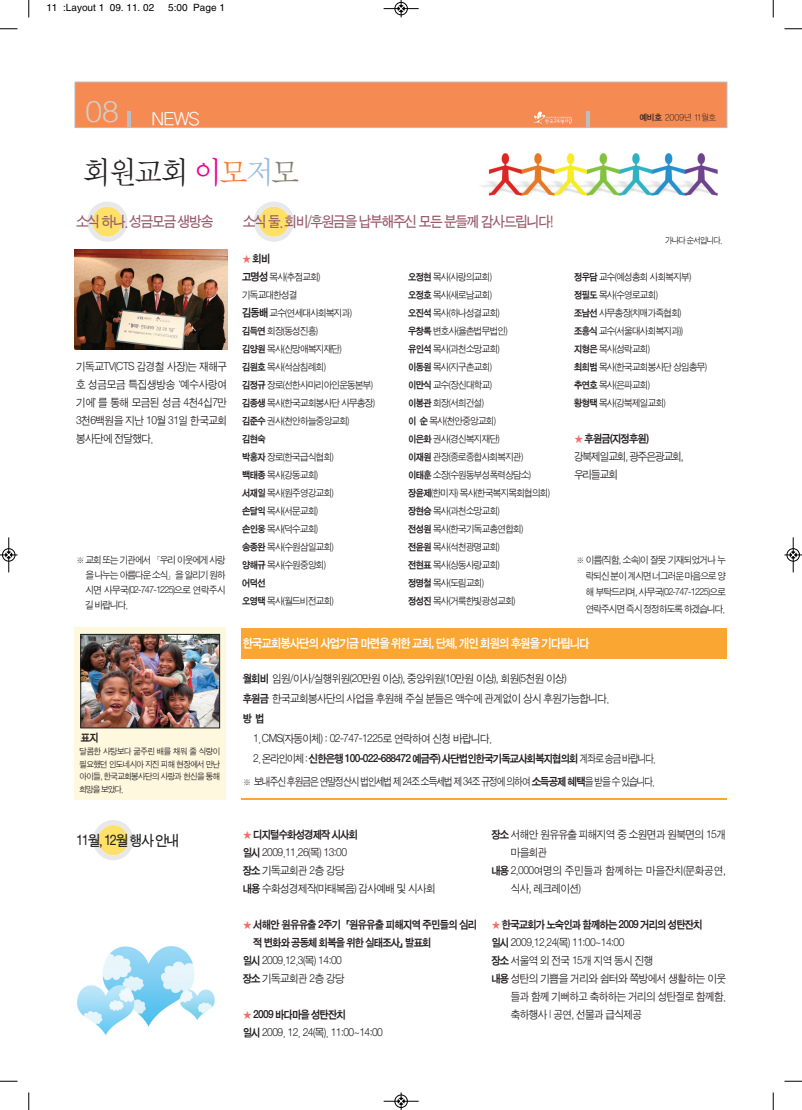
<style>
.page{position:relative;width:802px;height:1110px;background:#fff}
.page>*{position:absolute;margin:0;border:0;box-sizing:border-box;transform-origin:0 0}
.t1{font:32.5px "Sand Sm";letter-spacing:-.05em;color:#231f20;scale:.94 1}
.t2{font:300 30px "Helvetica Neue";color:#d1cec7}
.t3{font:17.5px "Yoon Gothic L";color:#fff}
.t4{font:15px "Sand Tg";letter-spacing:-.09em;color:#985c6b;scale:.94 1}
.t5{font:15px "Sand Tg";letter-spacing:-.09em;color:#231f20;scale:.94 1}
.t6{font:12.5px "Sand Kg";letter-spacing:-.08em;color:#fff;scale:.92 1}
.t7{font:11.25px/18px "Sand Jg";letter-spacing:-.05em;color:#231f20;scale:.94 1}
.t8{font:11.25px/18px "Sand Kg";letter-spacing:-.08em;color:#231f20;scale:.92 1}
.t9{font:11.25px "Sand Jg";letter-spacing:-.09em;color:#231f20;scale:.85 1}
.t10{font:11.25px "Sand Jg";letter-spacing:-.015em;color:#231f20;scale:.94 1}
.t11{font:11.25px/18px "Sand Jg";letter-spacing:-.09em;color:#231f20;scale:.94 1}
.t12{font:10px/18px "Sand Jg";letter-spacing:-.065em;color:#231f20;scale:.94 1}
.t13{font:10px "Helvetica";color:#000}
.t14{font:10px "Sand Kg";letter-spacing:-.065em;color:#231f20;scale:.92 1}
.t15{font:8.75px/12.5px "Sand Jg";letter-spacing:-.06em;color:#231f20;text-align:justify;scale:.94 1}
.t16{font:8.75px "YGO11";letter-spacing:-.1em;color:#231f20;scale:.95 1}
.t17{font:8.75px "Sand Jg";letter-spacing:-.09em;color:#231f20;scale:.94 1}
.s1{color:#ed028c}
.s2{color:#f4792a}
.s3{color:#97bbe2}
.s4{color:#838070}
.s5{font-family:"YGO13"}
.s6{color:#f26e67}
.s7{font-family:"Sand Kg";font-size:11.25px}
.s8{font-family:"Sand Kg"}
.s9{font-family:"Sand Jg"}
.s10{font-size:10px}
</style>
<div class="page">
<div style="left:75px;top:627px;width:151px;height:172px;background:#fef8df"></div>
<svg style="left:93px;top:820px;width:40px;height:40px"></svg>
<svg style="left:254px;top:202px;width:40px;height:40px"></svg>
<img style="left:481px;top:153px;width:237px;height:43px">
<div style="left:75px;top:82px;width:652px;height:45px;background:#f68a53"></div>
<div style="left:75px;top:82px;width:652px;height:46px;border:1px solid #bcbdc0"></div>
<img style="left:83px;top:636px;width:135px;height:90px">
<div style="left:81px;top:634px;width:139px;height:94px;border:1px solid #231f20"></div>
<hr style="left:127px;top:111px;width:4px;height:16px;background:#bcbdc0">
<hr style="left:586px;top:111px;width:3px;height:16px;background:#bcbdc0">
<svg style="left:87px;top:202px;width:40px;height:40px"></svg>
<div style="left:241px;top:628px;width:486px;height:31px;background:#faa633"></div>
<hr style="left:241px;top:798px;width:486px;height:2px;background:#faa633">
<svg style="left:533px;top:112px;width:39px;height:12px"></svg>
<img style="left:77px;top:946px;width:138px;height:90px">
<img style="left:75px;top:250px;width:153px;height:99px">
<svg style="left:28px;top:0;width:2px;height:18px"></svg>
<svg style="left:0;top:28px;width:18px;height:2px"></svg>
<svg style="left:772px;top:0;width:2px;height:18px"></svg>
<svg style="left:784px;top:28px;width:18px;height:2px"></svg>
<svg style="left:28px;top:1092px;width:2px;height:18px"></svg>
<svg style="left:0;top:1081px;width:18px;height:1px"></svg>
<svg style="left:772px;top:1092px;width:2px;height:18px"></svg>
<svg style="left:784px;top:1081px;width:18px;height:1px"></svg>
<div style="left:394px;top:2px;width:14px;height:13px;border:1px solid #fff;border-radius:50%"></div>
<hr style="left:383px;top:8px;width:35px;height:1px;background:#000">
<div style="left:395px;top:2px;width:12px;height:13px;border:1px solid #000;border-radius:50%"></div>
<svg style="left:398px;top:0;width:6px;height:17px"></svg>
<div style="left:394px;top:1094px;width:14px;height:14px;border:1px solid #fff;border-radius:50%"></div>
<hr style="left:383px;top:1101px;width:35px;height:1px;background:#000">
<div style="left:395px;top:1095px;width:12px;height:13px;border:1px solid #000;border-radius:50%"></div>
<svg style="left:398px;top:1092px;width:6px;height:18px"></svg>
<div style="left:2px;top:548px;width:13px;height:14px;border:1px solid #fff;border-radius:50%"></div>
<hr style="left:9px;top:537px;width:1px;height:35px;background:#000">
<div style="left:2px;top:548px;width:13px;height:13px;border:1px solid #000;border-radius:50%"></div>
<svg style="left:0;top:552px;width:18px;height:6px"></svg>
<div style="left:786px;top:548px;width:13px;height:14px;border:1px solid #fff;border-radius:50%"></div>
<hr style="left:793px;top:537px;width:1px;height:35px;background:#000">
<div style="left:786px;top:548px;width:13px;height:13px;border:1px solid #000;border-radius:50%"></div>
<svg style="left:784px;top:552px;width:18px;height:6px"></svg>
<p class="t13" style="left:46px;top:4px;width:109px">11 :Layout 1 09. 11. 02</p>
<p class="t13" style="left:168px;top:4px;width:58px">5:00 Page 1</p>
<h2 class="t2" style="left:85px;top:93px;width:35px">08</h2>
<h3 class="t3" style="left:151px;top:103px;width:50px">NEWS</h3>
<h1 class="t1" style="left:83px;top:156px;width:232px">회원교회 <span class="s1">이</span><span class="s2">모</span><span class="s3">저</span><span class="s4">모</span></h1>
<h3 class="t4" style="left:76px;top:213px;width:147px">소식 하나. 성금모금 생방송</h3>
<h3 class="t4" style="left:243px;top:213px;width:332px">소식 둘. 회비/후원금을 납부해주신 모든 분들께 감사드립니다!</h3>
<p class="t16" style="left:639px;top:112px;width:83px"><span class="s5">예비호</span> 2009년 11월호</p>
<p class="t17" style="left:665px;top:236px;width:62px">가나다 순서입니다.</p>
<p class="t7" style="left:76px;top:358px;width:162px;text-align:justify">기독교TV(CTS 감경철 사장)는 재해구 호 성금모금 특집생방송‘예수사랑여 기에’를 통해 모금된 성금 4천4십7만 3천6백원을 지난 10월 31일 한국교회 봉사단에 전달했다.</p>
<p class="t12" style="left:85px;top:553px;width:151px;line-height:15px;text-align:justify;text-indent:-9px">※ 교회 또는 기관에서 「우리 이웃에게 사랑 을 나누는 아름다운 소식」을 알리기 원하 시면 사무국(02-747-1225)으로 연락주시 길 바랍니다.</p>
<p class="t8" style="left:81px;top:729px;width:21px">표지</p>
<p class="t15" style="left:80px;top:746px;width:151px">달콤한 사탕보다 굶주린 배를 채워 줄 식량이 필요했던 인도네시아 지진 피해 현장에서 만난 아이들, 한국교회봉사단의 사랑과 헌신을 통해 희망을 보았다.</p>
<h3 class="t5" style="left:76px;top:832px;width:112px">11월, 12월 행사 안내</h3>
<p class="t8" style="left:242px;top:250px;width:32px"><span class="s6">★</span>회비</p>
<p class="t12" style="left:242px;top:268px;width:143px"><span class="s7">고명성</span> 목사(추점교회) 기독교대한성결<br><span class="s7">김동배</span> 교수(연세대사회복지과) <span class="s8">김득연</span> 회장(동성진흥)<br><span class="s8">김양원</span> 목사(신망애복지재단)<br><span class="s8">김원호</span> 목사(석삼침례회)<br><span class="s8">김정규</span> 장로(선한사마리아인운동본부) <span class="s8">김종생</span> 목사(한국교회봉사단 사무총장) <span class="s8">김준수</span> 권사(천안하늘중앙교회)</p>
<p class="t14" style="left:242px;top:434px;width:27px">김현숙</p>
<p class="t12" style="left:242px;top:448px;width:99px"><span class="s8">박홍자</span> 장로(한국급식협회) <span class="s8">백태종</span> 목사(강동교회) <span class="s8">서재일</span> 목사(원주영강교회) <span class="s8">손달익</span> 목사(서문교회) <span class="s8">손인웅</span> 목사(덕수교회) <span class="s8">송종완</span> 목사(수원삼일교회) <span class="s8">양해규</span> 목사(수원중앙회)</p>
<p class="t14" style="left:242px;top:578px;width:27px">어덕선</p>
<p class="t12" style="left:242px;top:592px;width:99px"><span class="s8">오영택</span> 목사(월드비전교회)</p>
<p class="t12" style="left:408px;top:268px;width:152px"><span class="s8">오정현</span> 목사(사랑의교회)<br><span class="s8">오정호</span> 목사(새로남교회)<br><span class="s8">오진석</span> 목사(하나성결교회)<br><span class="s8">우창록</span> 변호사(율촌법무법인)<br><span class="s8">유인석</span> 목사(과천소망교회)<br><span class="s8">이동원</span> 목사(지구촌교회)<br><span class="s8">이만식</span> 교수(장신대학교)<br><span class="s8">이봉관</span> 회장(서희건설)<br><span class="s8">이 순</span> 목사(천안중앙교회)<br><span class="s8">이은화</span> 권사(경신복지재단)<br><span class="s8">이재원</span> 관장(종로종합사회복지관)<br><span class="s8">이태훈</span> 소장(수원동부성폭력상담소) <span class="s8">장윤제</span>(한미자) 목사(한국복지목회협의회) <span class="s8">장현승</span> 목사(과천소망교회)<br><span class="s8">전성원</span> 목사(한국기독교총연합회)<br><span class="s8">전윤원</span> 목사(석천광명교회)<br><span class="s8">전현표</span> 목사(상동사랑교회)<br><span class="s8">정명철</span> 목사(도림교회)<br><span class="s8">정성진</span> 목사(거룩한빛광성교회)</p>
<p class="t12" style="left:574px;top:268px;width:143px"><span class="s8">정우담</span> 교수(예성총회 사회복지부) <span class="s8">정필도</span> 목사(수영로교회)<br><span class="s8">조남선</span> 사무총장(치매가족협회) <span class="s8">조흥식</span> 교수(서울대사회복지과)) <span class="s8">지형은</span> 목사(성락교회)<br><span class="s8">최희범</span> 목사(한국교회봉사단 상임총무) <span class="s8">추연호</span> 목사(은파교회)<br><span class="s8">황형택</span> 목사(강북제일교회)</p>
<p class="t8" style="left:574px;top:430px;width:83px"><span class="s6">★</span> 후원금(지정후원)</p>
<p class="t11" style="left:574px;top:448px;width:118px">강북제일교회, 광주은광교회, 우리들교회</p>
<p class="t12" style="left:586px;top:552px;width:150px;line-height:16.2px;text-align:justify;text-indent:-10px">※ 이름(직함, 소속)이 잘못 기재되었거나 누 락되신 분이 계시면 너그러운 마음으로 양 해 부탁드리며, 사무국(02-747-1225)으로 연락주시면 즉시 정정하도록 하겠습니다.</p>
<p class="t6" style="left:243px;top:637px;width:378px">한국교회봉사단의 사업기금 마련을 위한 교회, 단체, 개인 회원의 후원을 기다립니다</p>
<p class="t7" style="left:243px;top:669px;width:391px;line-height:20px"><span class="s8">월회비</span> 임원/이사/실행위원(20만원 이상), 중앙위원(10만원 이상), 회원(5천원 이상)<br><span class="s8">후원금</span> 한국교회봉사단의 사업을 후원해 주실 분들은 액수에 관계없이 상시 후원가능합니다.</p>
<p class="t8" style="left:243px;top:710px;width:25px">방 법</p>
<p class="t7" style="left:253px;top:730px;width:255px">1.CMS(자동이체) : 02-747-1225로 연락하여 신청 바랍니다.</p>
<p class="t8" style="left:253px;top:750px;width:439px"><span class="s9">2. 온라인이체 :</span> 신한은행 100-022-688472 예금주) 사단법인한국기독교사회복지협의회 <span class="s9">계좌로 송금 바랍니다.</span></p>
<p class="t9" style="left:243px;top:776px;width:486px"><span class="s10">※</span> 보내주신 후원금은 연말정산시 법인세법 제 24조 소득세법 제 34조 규정에 의하여 <span class="s8">소득공제 혜택</span>을 받을 수 있습니다.</p>
<p class="t8" style="left:243px;top:826px;width:127px"><span class="s6">★</span> 디지털수화성경제작 시사회</p>
<p class="t7" style="left:243px;top:844px;width:207px"><span class="s8">일시</span> 2009.11.26(목) 13:00<br><span class="s8">장소</span> 기독교회관 2층 강당<br><span class="s8">내용</span> 수화성경제작(마태복음) 감사예배 및 시사회</p>
<p class="t8" style="left:253px;top:916px;width:245px;text-indent:-10px"><span class="s6">★</span> 서해안 원유유출 2주기「원유유출 피해지역 주민들의 심리 적 변화와 공동체 회복을 위한 실태조사」발표회</p>
<p class="t7" style="left:243px;top:952px;width:110px"><span class="s8">일시</span> 2009.12.3(목) 14:00 <span class="s8">장소</span> 기독교회관 2층 강당</p>
<p class="t8" style="left:243px;top:1006px;width:114px"><span class="s6">★</span> 2009 바다마을 성탄잔치</p>
<p class="t7" style="left:243px;top:1024px;width:151px"><span class="s8">일시</span> 2009. 12. 24(목). 11:00~14:00</p>
<p class="t7" style="left:491px;top:826px;width:251px"><span class="s8">장소</span> 서해안 원유유출 피해지역 중 소원면과 원북면의 15개</p>
<p class="t7" style="left:511px;top:844px;width:40px">마을회관</p>
<p class="t10" style="left:491px;top:865px;width:251px"><span class="s8">내용</span> 2,000여명의 주민들과 함께하는 마을잔치(문화공연,</p>
<p class="t7" style="left:511px;top:880px;width:76px">식사, 레크레이션)</p>
<p class="t8" style="left:491px;top:916px;width:231px"><span class="s6">★</span> 한국교회가 노숙인과 함께하는 2009 거리의 성탄잔치</p>
<p class="t7" style="left:491px;top:934px;width:143px"><span class="s8">일시</span> 2009.12.24(목) 11:00~14:00</p>
<p class="t7" style="left:491px;top:952px;width:174px"><span class="s8">장소</span> 서울역 외 전국 15개 지역 동시 진행</p>
<p class="t7" style="left:491px;top:970px;width:251px"><span class="s8">내용</span> 성탄의 기쁨을 거리와 쉼터와 쪽방에서 생활하는 이웃</p>
<p class="t7" style="left:511px;top:988px;width:230px">들과 함께 기뻐하고 축하하는 거리의 성탄절로 함께함.</p>
<p class="t7" style="left:511px;top:1006px;width:141px">축하행사 | 공연, 선물과 급식제공</p>
</div>
